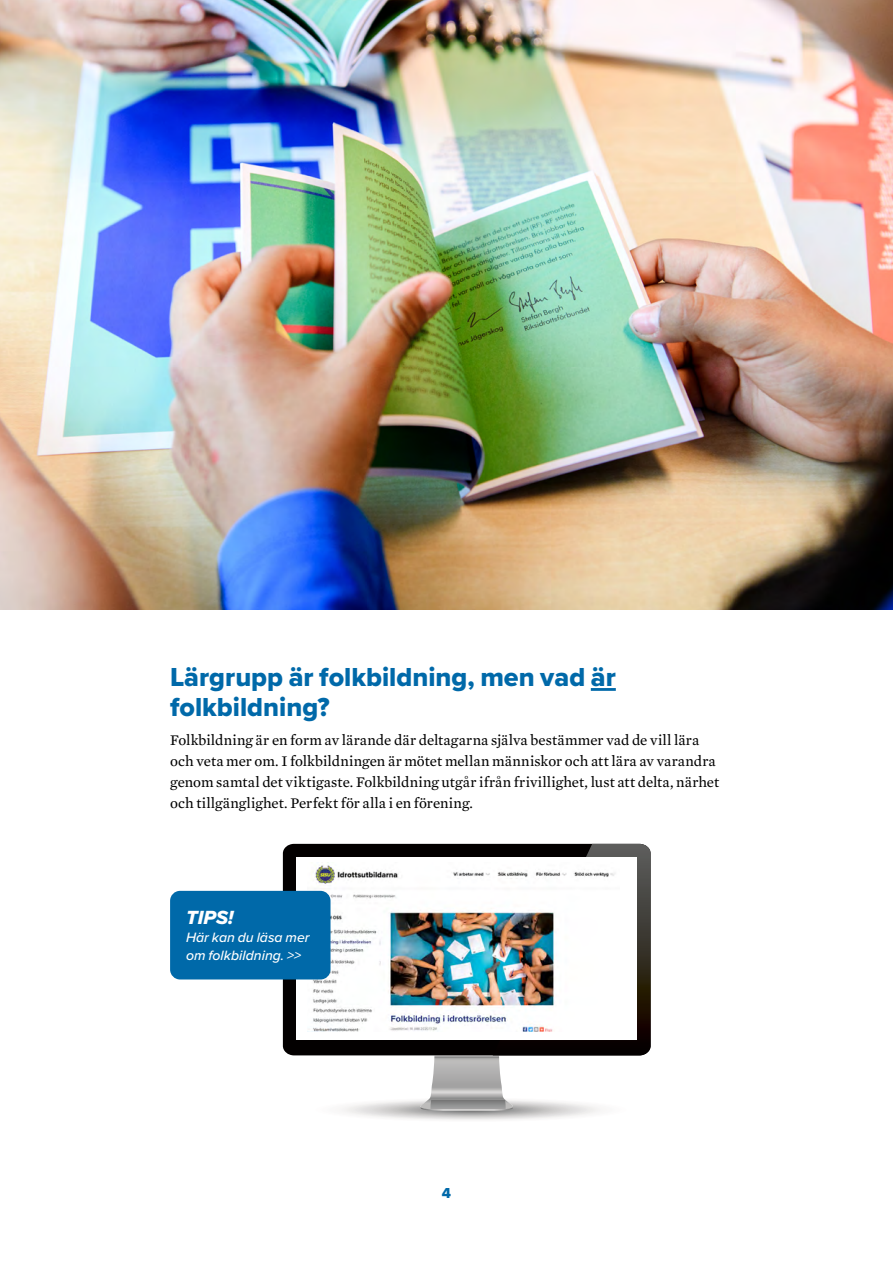
<style>
.page{position:relative;width:893px;height:1263px;background:#fff}
.page>*{position:absolute;margin:0;border:0;box-sizing:border-box;transform-origin:0 0}
.t1{font:27px/30px "Proxima Nova Extrabld";color:#0069a9}
.t2{font:19.8px "Proxima Nova Extrabld It";color:#fff}
.t3{font:15px/21px "Mercury Text G2";letter-spacing:.005em;color:#000}
.t4{font:15px "Proxima Nova Extrabld";color:#0069a9}
.t5{font:italic 500 13.95px/18px "Proxima Nova";color:#fff}
</style>
<div class="page">
<img style="left:0;top:0;width:893px;height:610px">
<hr style="left:591px;top:688px;width:25px;height:3px;background:#0069a9">
<svg style="left:292px;top:844px;width:359px;height:276px"></svg>
<div style="left:308px;top:859px;width:311px;height:172px;background:#fff"></div>
<img style="left:308px;top:865px;width:307px;height:166px">
<div style="left:170px;top:891px;width:160px;height:88px;background:#0069a9;border-radius:10px"></div>
<h1 class="t1" style="left:170px;top:661px;width:447px">Lärgrupp är folkbildning, men vad är folkbildning?</h1>
<p class="t3" style="left:170px;top:730px;width:551px">Folkbildning är en form av lärande där deltagarna själva bestämmer vad de vill lära och veta mer om. I folkbildningen är mötet mellan människor och att lära av varandra genom samtal det viktigaste. Folkbildning utgår ifrån frivillighet, lust att delta, närhet och tillgänglighet. Perfekt för alla i en förening.</p>
<h2 class="t2" style="left:186px;top:902px;width:49px">TIPS!</h2>
<p class="t5" style="left:186px;top:928px;width:125px">Här kan du läsa mer om folkbildning. &gt;&gt;</p>
<p class="t4" style="left:442px;top:1182px;width:11px">4</p>
</div>
